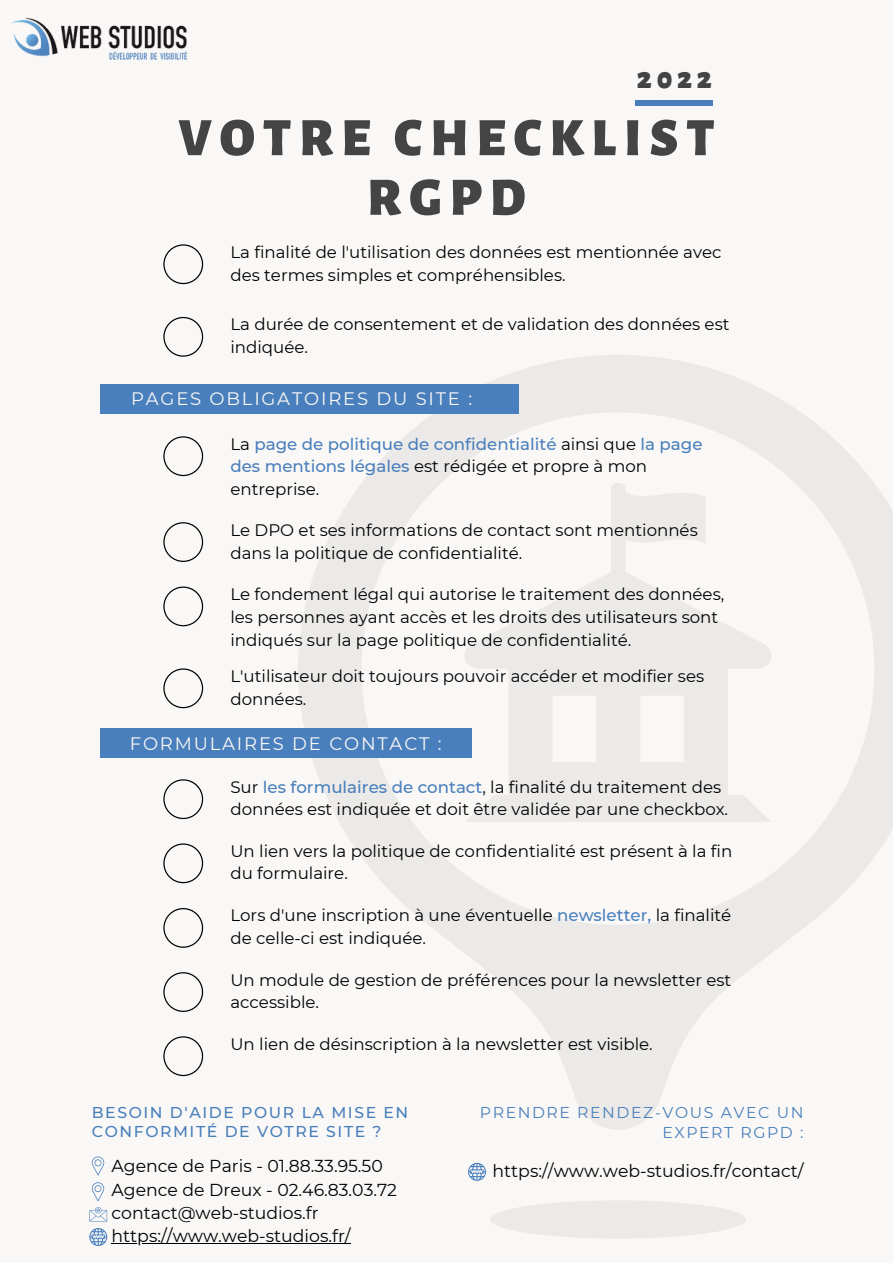
<style>
.page{position:relative;width:893px;height:1264px;background:#fff}
.page>*{position:absolute;margin:0;border:0;box-sizing:border-box;transform-origin:0 0}
.t1{font:900 54px/59.6px "Alegreya Sans SC";letter-spacing:.15em;color:#444;text-align:center}
.t2{font:900 30.75px "Alegreya Sans SC";color:#444}
.t3{font:18px "Montserrat";letter-spacing:.1em;color:#faf8f6}
.t4{font:17.25px/23.2px "Montserrat";color:#000}
.t5{font:16.65px/23.1px "Montserrat";color:#000}
.t6{font:500 16.65px/22.5px "Montserrat";color:#497fbc}
.t7{font:500 15.75px/19.6px "Montserrat";letter-spacing:.1em;color:#497fbc}
.t8{font:15.75px/20.2px "Montserrat";letter-spacing:.1em;color:#497fbc;text-align:right}
.s1{font-weight:400;color:#000}
.s2{font-weight:500;color:#497fbc}
</style>
<div class="page">
<div style="left:0;top:0;width:892px;height:1262px;background:#faf8f6"></div>
<img style="left:11px;top:18px;width:177px;height:42px">
<svg style="left:298px;top:355px;width:594px;height:883px"></svg>
<div style="left:636px;top:100px;width:76px;height:6px;background:#497fbc"></div>
<svg style="left:163px;top:244px;width:40px;height:40px"></svg>
<svg style="left:163px;top:317px;width:40px;height:40px"></svg>
<svg style="left:163px;top:436px;width:40px;height:40px"></svg>
<svg style="left:163px;top:522px;width:40px;height:40px"></svg>
<svg style="left:163px;top:586px;width:40px;height:40px"></svg>
<svg style="left:163px;top:779px;width:40px;height:40px"></svg>
<svg style="left:163px;top:843px;width:40px;height:40px"></svg>
<svg style="left:163px;top:908px;width:40px;height:39px"></svg>
<svg style="left:163px;top:972px;width:40px;height:39px"></svg>
<svg style="left:163px;top:1036px;width:40px;height:40px"></svg>
<svg style="left:92px;top:1156px;width:12px;height:19px"></svg>
<svg style="left:89px;top:1182px;width:18px;height:39px"></svg>
<svg style="left:89px;top:1228px;width:18px;height:17px"></svg>
<hr style="left:112px;top:1243px;width:239px;height:1px;background:#000">
<div style="left:100px;top:384px;width:418px;height:30px;background:#497fbc"></div>
<div style="left:100px;top:728px;width:371px;height:30px;background:#497fbc"></div>
<svg style="left:468px;top:1162px;width:18px;height:18px"></svg>
<svg style="left:163px;top:668px;width:40px;height:40px"></svg>
<h2 class="t2" style="left:637px;top:64px;width:76px">2022</h2>
<h1 class="t1" style="left:178px;top:109px;width:537px">VOTRE CHECKLIST<br>RGPD</h1>
<p class="t5" style="left:230px;top:240px;width:492px">La finalité de l'utilisation des données est mentionnée avec des termes simples et compréhensibles.</p>
<p class="t5" style="left:230px;top:313px;width:500px">La durée de consentement et de validation des données est indiquée.</p>
<p class="t3" style="left:131px;top:388px;width:342px">PAGES OBLIGATOIRES DU SITE :</p>
<p class="t6" style="left:230px;top:432px;width:473px"><span class="s1">La</span> page de politique de confidentialité <span class="s1">ainsi que</span> la page des mentions légales <span class="s1">est rédigée et propre à mon entreprise.</span></p>
<p class="t5" style="left:230px;top:518px;width:469px">Le DPO et ses informations de contact sont mentionnés dans la politique de confidentialité.</p>
<p class="t5" style="left:230px;top:582px;width:495px">Le fondement légal qui autorise le traitement des données, les personnes ayant accès et les droits des utilisateurs sont indiqués sur la page politique de confidentialité.</p>
<p class="t5" style="left:230px;top:664px;width:475px">L'utilisateur doit toujours pouvoir accéder et modifier ses données.</p>
<p class="t3" style="left:130px;top:732px;width:313px">FORMULAIRES DE CONTACT :</p>
<p class="t5" style="left:230px;top:775px;width:499px;line-height:22.5px">Sur <span class="s2">les formulaires de contact</span>, la finalité du traitement des données est indiquée et doit être validée par une checkbox.</p>
<p class="t5" style="left:230px;top:839px;width:503px;line-height:22.5px">Un lien vers la politique de confidentialité est présent à la fin du formulaire.</p>
<p class="t5" style="left:230px;top:904px;width:502px;line-height:22.5px">Lors d'une inscription à une éventuelle <span class="s2">newsletter,</span> la finalité de celle-ci est indiquée.</p>
<p class="t5" style="left:230px;top:968px;width:502px;line-height:22.5px">Un module de gestion de préférences pour la newsletter est accessible.</p>
<p class="t5" style="left:230px;top:1032px;width:424px">Un lien de désinscription à la newsletter est visible.</p>
<p class="t7" style="left:92px;top:1101px;width:318px">BESOIN D'AIDE POUR LA MISE EN<br>CONFORMITÉ DE VOTRE SITE ?</p>
<p class="t4" style="left:112px;top:1154px;width:287px">Agence de Paris - 01.88.33.95.50<br>Agence de Dreux - 02.46.83.03.72 contact@web-studios.fr https://www.web-studios.fr/</p>
<p class="t8" style="left:480px;top:1101px;width:325px">PRENDRE RENDEZ-VOUS AVEC UN<br>EXPERT RGPD :</p>
<p class="t4" style="left:492px;top:1159px;width:312px">https://www.web-studios.fr/contact/</p>
</div>
